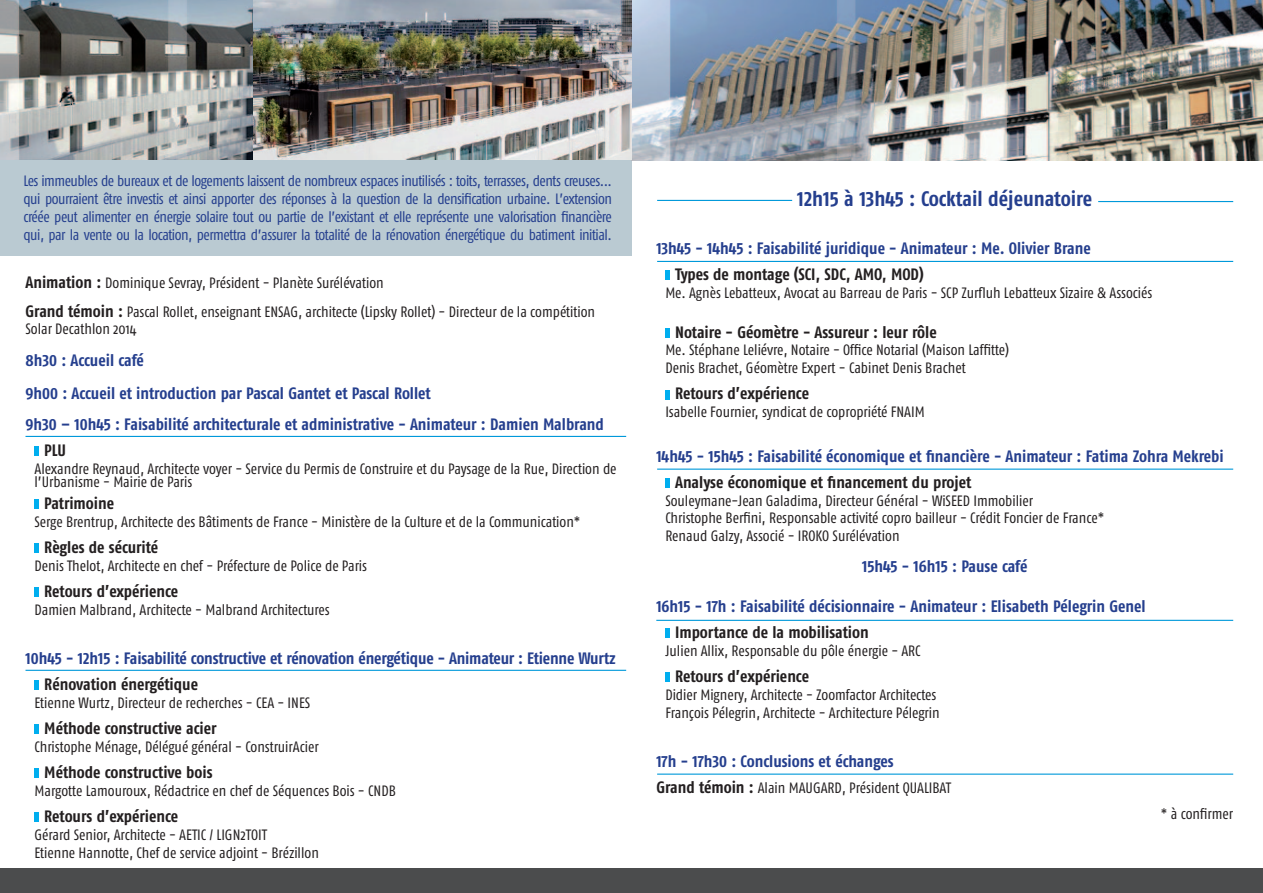
<style>
.page{position:relative;width:1263px;height:893px;background:#fff}
.page>*{position:absolute;margin:0;border:0;box-sizing:border-box;transform-origin:0 0}
.t1{font:21px "Fago Co Bold Lf";color:#253f8e}
.t2{font:16.5px/32.7px "Fago Co Bold Lf";color:#253f8e}
.t3{font:700 16.5px "Fago Co";color:#231f20}
.t4{font:16.5px "Fago Co Bold Lf";color:#231f20}
.t5{font:15px/17.7px "Fago Co";color:#231f20}
.t6{font:15px/18px "Fago Co";letter-spacing:-.03em;color:#253f8e;text-align:justify}
.s1{font-weight:700;font-size:16.5px}
</style>
<div class="page">
<div style="left:0;top:159px;width:631px;height:97px;background:#bacad2"></div>
<hr style="left:35px;top:446px;width:4px;height:10px;background:#00aeef">
<hr style="left:35px;top:499px;width:4px;height:10px;background:#00aeef">
<hr style="left:35px;top:543px;width:4px;height:10px;background:#00aeef">
<hr style="left:35px;top:587px;width:4px;height:10px;background:#00aeef">
<hr style="left:35px;top:680px;width:4px;height:10px;background:#00aeef">
<hr style="left:35px;top:724px;width:4px;height:10px;background:#00aeef">
<hr style="left:35px;top:768px;width:4px;height:10px;background:#00aeef">
<hr style="left:35px;top:812px;width:4px;height:10px;background:#00aeef">
<div style="left:665px;top:270px;width:5px;height:10px;background:#00aeef"></div>
<div style="left:665px;top:328px;width:5px;height:10px;background:#00aeef"></div>
<div style="left:665px;top:390px;width:5px;height:9px;background:#00aeef"></div>
<div style="left:665px;top:478px;width:5px;height:10px;background:#00aeef"></div>
<div style="left:665px;top:628px;width:5px;height:10px;background:#00aeef"></div>
<div style="left:665px;top:672px;width:5px;height:10px;background:#00aeef"></div>
<img style="left:0;top:0;width:1263px;height:160px">
<hr style="left:26px;top:670px;width:600px;height:1px;background:#0099da">
<hr style="left:26px;top:436px;width:600px;height:1px;background:#0099da">
<hr style="left:657px;top:469px;width:576px;height:1px;background:#0099da">
<hr style="left:656px;top:620px;width:577px;height:1px;background:#0099da">
<hr style="left:657px;top:261px;width:576px;height:1px;background:#0099da">
<img style="left:253px;top:0;width:379px;height:159px">
<hr style="left:657px;top:200px;width:135px;height:1px;background:#0099da">
<hr style="left:657px;top:774px;width:576px;height:1px;background:#0099da">
<div style="left:0;top:868px;width:1263px;height:25px;background:#4b4c4d"></div>
<hr style="left:1098px;top:201px;width:135px;height:1px;background:#0099da">
<p class="t6" style="left:23px;top:172px;width:590px">Les immeubles de bureaux et de logements laissent de nombreux espaces inutilisés : toits, terrasses, dents creuses... qui pourraient être investis et ainsi apporter des réponses à la question de la densification urbaine. L’extension créée peut alimenter en énergie solaire tout ou partie de l’existant et elle représente une valorisation financière qui, par la vente ou la location, permettra d’assurer la totalité de la rénovation énergétique du batiment initial.</p>
<p class="t5" style="left:26px;top:268px;width:571px;line-height:29.2px"><span class="s1">Animation :</span> Dominique Sevray, Président - Planète Surélévation<br><span class="s1">Grand témoin :</span> Pascal Rollet, enseignant ENSAG, architecte (Lipsky Rollet) - Directeur de la compétition</p>
<p class="t5" style="left:26px;top:319px;width:112px">Solar Decathlon 2014</p>
<p class="t2" style="left:26px;top:344px;width:407px">8h30 : Accueil café<br>9h00 : Accueil et introduction par Pascal Gantet et Pascal Rollet</p>
<p class="t2" style="left:26px;top:407px;width:580px">9h30 – 10h45 : Faisabilité architecturale et administrative - Animateur : Damien Malbrand</p>
<p class="t3" style="left:44px;top:440px;width:23px">PLU</p>
<p class="t5" style="left:35px;top:461px;width:584px;line-height:13.5px">Alexandre Reynaud, Architecte voyer - Service du Permis de Construire et du Paysage de la Rue, Direction de l’Urbanisme - Mairie de Paris</p>
<p class="t3" style="left:44px;top:494px;width:71px">Patrimoine</p>
<p class="t5" style="left:35px;top:513px;width:547px">Serge Brentrup, Architecte des Bâtiments de France - Ministère de la Culture et de la Communication*</p>
<p class="t3" style="left:44px;top:538px;width:115px">Règles de sécurité</p>
<p class="t5" style="left:35px;top:557px;width:334px">Denis Thelot, Architecte en chef - Préfecture de Police de Paris</p>
<p class="t3" style="left:44px;top:582px;width:135px">Retours d’expérience</p>
<p class="t5" style="left:35px;top:601px;width:297px">Damien Malbrand, Architecte - Malbrand Architectures</p>
<p class="t2" style="left:26px;top:642px;width:592px">10h45 - 12h15 : Faisabilité constructive et rénovation énergétique - Animateur : Etienne Wurtz</p>
<p class="t3" style="left:44px;top:675px;width:155px">Rénovation énergétique</p>
<p class="t5" style="left:35px;top:694px;width:277px">Etienne Wurtz, Directeur de recherches - CEA - INES</p>
<p class="t3" style="left:44px;top:719px;width:174px">Méthode constructive acier</p>
<p class="t5" style="left:35px;top:738px;width:286px">Christophe Ménage, Délégué général - ConstruirAcier</p>
<p class="t3" style="left:44px;top:763px;width:170px">Méthode constructive bois</p>
<p class="t5" style="left:35px;top:782px;width:363px">Margotte Lamouroux, Rédactrice en chef de Séquences Bois - CNDB</p>
<p class="t3" style="left:44px;top:807px;width:135px">Retours d’expérience</p>
<p class="t5" style="left:35px;top:826px;width:286px">Gérard Senior, Architecte - AETIC / LIGN2TOIT<br>Etienne Hannotte, Chef de service adjoint - Brézillon</p>
<h1 class="t1" style="left:797px;top:186px;width:296px">12h15 à 13h45 : Cocktail déjeunatoire</h1>
<p class="t2" style="left:656px;top:232px;width:436px">13h45 - 14h45 : Faisabilité juridique - Animateur : Me. Olivier Brane</p>
<p class="t3" style="left:675px;top:265px;width:250px">Types de montage (SCI, SDC, AMO, MOD)</p>
<p class="t5" style="left:665px;top:284px;width:489px">Me. Agnès Lebatteux, Avocat au Barreau de Paris - SCP Zurfluh Lebatteux Sizaire &amp; Associés</p>
<p class="t4" style="left:675px;top:322px;width:263px">Notaire - Géomètre - Assureur : leur rôle</p>
<p class="t5" style="left:665px;top:341px;width:345px">Me. Stéphane Leliévre, Notaire - Office Notarial (Maison Laffitte)<br>Denis Brachet, Géomètre Expert - Cabinet Denis Brachet</p>
<p class="t4" style="left:675px;top:384px;width:135px">Retours d’expérience</p>
<p class="t5" style="left:665px;top:403px;width:261px">Isabelle Fournier, syndicat de copropriété FNAIM</p>
<p class="t2" style="left:656px;top:440px;width:569px">14h45 - 15h45 : Faisabilité économique et financière - Animateur : Fatima Zohra Mekrebi</p>
<p class="t3" style="left:675px;top:472px;width:298px">Analyse économique et financement du projet</p>
<p class="t5" style="left:665px;top:491px;width:440px">Souleymane-Jean Galadima, Directeur Général - WiSEED Immobilier<br>Christophe Berfini, Responsable activité copro bailleur - Crédit Foncier de France*<br>Renaud Galzy, Associé - IROKO Surélévation</p>
<p class="t2" style="left:862px;top:550px;width:167px">15h45 - 16h15 : Pause café</p>
<p class="t2" style="left:656px;top:590px;width:491px">16h15 - 17h : Faisabilité décisionnaire - Animateur : Elisabeth Pélegrin Genel</p>
<p class="t3" style="left:675px;top:623px;width:195px">Importance de la mobilisation</p>
<p class="t5" style="left:665px;top:642px;width:257px">Julien Allix, Responsable du pôle énergie - ARC</p>
<p class="t3" style="left:675px;top:667px;width:135px">Retours d’expérience</p>
<p class="t5" style="left:665px;top:685px;width:276px">Didier Mignery, Architecte - Zoomfactor Architectes<br>François Pélegrin, Architecte - Architecture Pélegrin</p>
<p class="t2" style="left:656px;top:744px;width:239px">17h - 17h30 : Conclusions et échanges</p>
<p class="t5" style="left:656px;top:778px;width:296px"><span class="s1">Grand témoin :</span> Alain MAUGARD, Président QUALIBAT</p>
<p class="t5" style="left:1161px;top:805px;width:74px">* à confirmer</p>
</div>
